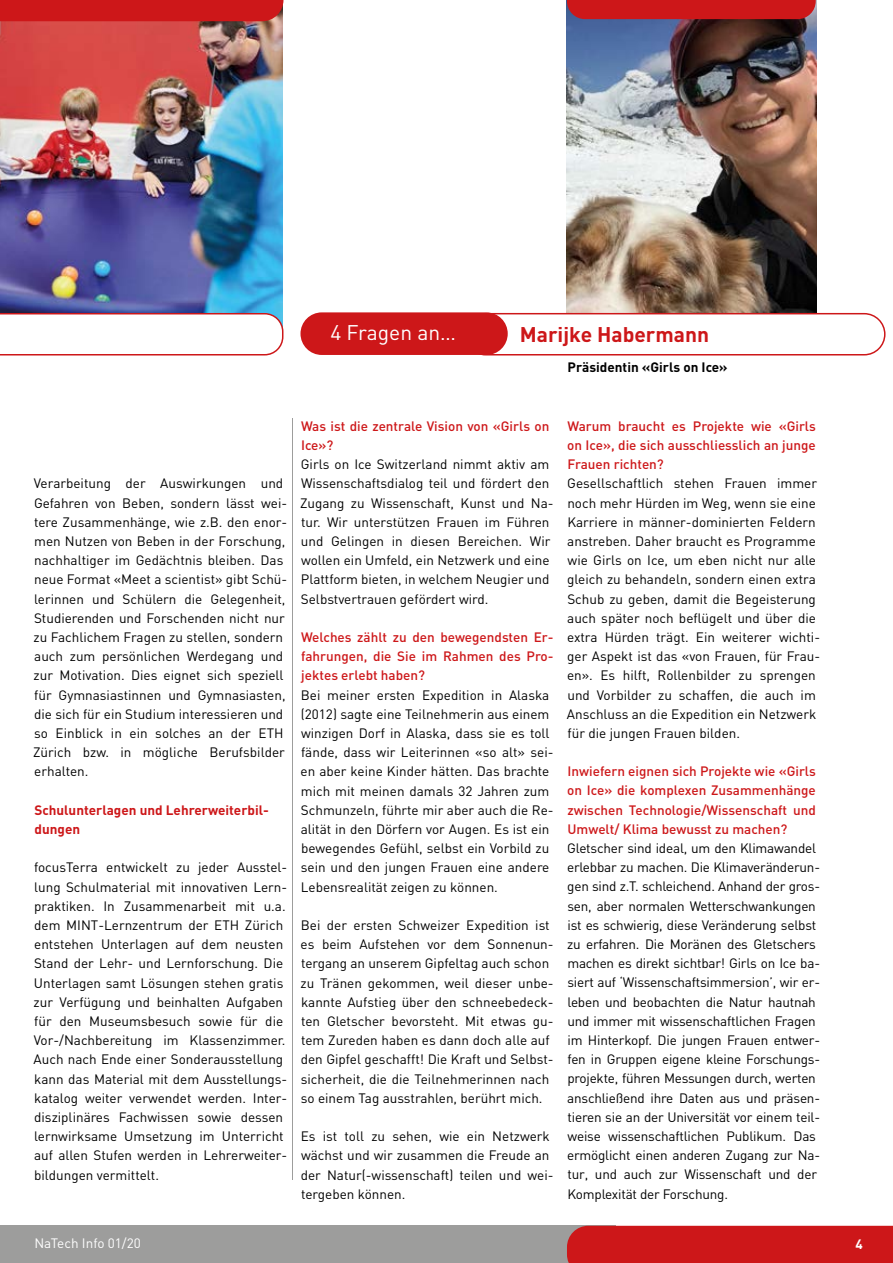
<style>
.page{position:relative;width:893px;height:1263px;background:#fff}
.page>*{position:absolute;margin:0;border:0;box-sizing:border-box;transform-origin:0 0}
.t1{font:700 21px "DIN";color:#cd1719}
.t2{font:21px "DIN";color:#fff}
.t3{font:13.5px/19.2px "DIN";color:#000}
.t4{font:500 13.5px/19.2px "DIN";color:#cd1719;text-align:justify}
.t5{font:700 13.5px/19.2px "DIN";color:#cd1719}
.t6{font:700 13.5px "DIN";color:#000}
.t7{font:13.5px "DIN";color:#fff}
.t8{font:700 13.5px "DIN";color:#fff}
</style>
<div class="page">
<img style="left:0;top:21px;width:282px;height:292px">
<img style="left:567px;top:19px;width:249px;height:294px">
<div style="left:0;top:1226px;width:616px;height:37px;background:#9d9d9c"></div>
<svg style="left:0;top:313px;width:283px;height:42px"></svg>
<div style="left:0;top:0;width:283px;height:21px;background:#cd1719"></div>
<div style="left:567px;top:1226px;width:326px;height:37px;background:#cd1719"></div>
<svg style="left:491px;top:313px;width:394px;height:42px"></svg>
<div style="left:300px;top:312px;width:208px;height:43px;background:#cd1719;border-radius:21px"></div>
<div style="left:567px;top:0;width:249px;height:19px;background:#cd1719"></div>
<hr style="left:292px;top:418px;width:1px;height:762px;background:#9d9d9c">
<h1 class="t2" style="left:330px;top:319px;width:127px">4 Fragen an…</h1>
<h1 class="t1" style="left:520px;top:321px;width:191px">Marijke Habermann</h1>
<p class="t6" style="left:568px;top:358px;width:162px">Präsidentin «Girls on Ice»</p>
<p class="t3" style="left:33px;top:474px;width:256px">Verarbeitung der Auswirkungen und Gefahren von Beben, sondern lässt wei&shy;tere Zusammenhänge, wie z.B. den enor&shy;men Nutzen von Beben in der Forschung, nachhaltiger im Gedächtnis bleiben. Das neue Format «Meet a scientist» gibt Schü&shy;lerinnen und Schülern die Gelegenheit, Studierenden und Forschenden nicht nur zu Fachlichem Fragen zu stellen, sondern auch zum persönlichen Werdegang und zur Motivation. Dies eignet sich speziell für Gymnasiastinnen und Gymnasiasten, die sich für ein Studium interessieren und so Einblick in ein solches an der ETH Zürich bzw. in mögliche Berufsbilder erhalten.</p>
<p class="t5" style="left:34px;top:800px;width:236px">Schulunterlagen und Lehrerweiterbil&shy;dungen</p>
<p class="t3" style="left:34px;top:858px;width:255px">focusTerra entwickelt zu jeder Ausstel&shy;lung Schulmaterial mit innovativen Lern&shy;praktiken. In Zusammenarbeit mit u.a. dem MINT-Lernzentrum der ETH Zürich entstehen Unterlagen auf dem neusten Stand der Lehr- und Lernforschung. Die Unterlagen samt Lösungen stehen gratis zur Verfügung und beinhalten Aufgaben für den Museumsbesuch sowie für die Vor-/Nachbereitung im Klassenzimmer.<br>Auch nach Ende einer Sonderausstellung kann das Material mit dem Ausstellungs&shy;katalog weiter verwendet werden. Inter&shy;disziplinäres Fachwissen sowie dessen lernwirksame Umsetzung im Unterricht auf allen Stufen werden in Lehrerweiter&shy;bildungen vermittelt.</p>
<p class="t4" style="left:301px;top:416px;width:250px">Was ist die zentrale Vision von «Girls on<br>Ice»?</p>
<p class="t3" style="left:300px;top:454px;width:255px">Girls on Ice Switzerland nimmt aktiv am Wissenschaftsdialog teil und fördert den Zugang zu Wissenschaft, Kunst und Na&shy;tur. Wir unterstützen Frauen im Führen und Gelingen in diesen Bereichen. Wir wollen ein Umfeld, ein Netzwerk und eine Plattform bieten, in welchem Neugier und Selbstvertrauen gefördert wird.</p>
<p class="t4" style="left:301px;top:627px;width:254px">Welches zählt zu den bewegendsten Er&shy;fahrungen, die Sie im Rahmen des Pro&shy;jektes erlebt haben?</p>
<p class="t3" style="left:301px;top:685px;width:254px">Bei meiner ersten Expedition in Alaska (2012) sagte eine Teilnehmerin aus einem winzigen Dorf in Alaska, dass sie es toll fände, dass wir Leiterinnen «so alt» sei&shy;en aber keine Kinder hätten. Das brachte mich mit meinen damals 32 Jahren zum Schmunzeln, führte mir aber auch die Re&shy;alität in den Dörfern vor Augen. Es ist ein bewegendes Gefühl, selbst ein Vorbild zu sein und den jungen Frauen eine andere Lebensrealität zeigen zu können.</p>
<p class="t3" style="left:301px;top:915px;width:255px">Bei der ersten Schweizer Expedition ist es beim Aufstehen vor dem Sonnenun&shy;tergang an unserem Gipfeltag auch schon zu Tränen gekommen, weil dieser unbe&shy;kannte Aufstieg über den schneebedeck&shy;ten Gletscher bevorsteht. Mit etwas gu&shy;tem Zureden haben es dann doch alle auf den Gipfel geschafft! Die Kraft und Selbst&shy;sicherheit, die die Teilnehmerinnen nach so einem Tag ausstrahlen, berührt mich.</p>
<p class="t3" style="left:301px;top:1126px;width:254px">Es ist toll zu sehen, wie ein Netzwerk wächst und wir zusammen die Freude an der Natur(-wissenschaft) teilen und wei&shy;tergeben können.</p>
<p class="t4" style="left:567px;top:416px;width:250px">Warum braucht es Projekte wie «Girls on Ice», die sich ausschliesslich an junge Frauen richten?</p>
<p class="t3" style="left:567px;top:474px;width:255px">Gesellschaftlich stehen Frauen immer noch mehr Hürden im Weg, wenn sie eine Karriere in männer-dominierten Feldern anstreben. Daher braucht es Programme wie Girls on Ice, um eben nicht nur alle gleich zu behandeln, sondern einen extra Schub zu geben, damit die Begeisterung auch später noch beflügelt und über die extra Hürden trägt. Ein weiterer wichti&shy;ger Aspekt ist das «von Frauen, für Frau&shy;en». Es hilft, Rollenbilder zu sprengen und Vorbilder zu schaffen, die auch im Anschluss an die Expedition ein Netzwerk für die jungen Frauen bilden.</p>
<p class="t4" style="left:567px;top:761px;width:250px">Inwiefern eignen sich Projekte wie «Girls on Ice» die komplexen Zusammenhänge zwischen Technologie/Wissenschaft und Umwelt/ Klima bewusst zu machen?</p>
<p class="t3" style="left:567px;top:838px;width:255px">Gletscher sind ideal, um den Klimawandel erlebbar zu machen. Die Klimaveränderun&shy;gen sind z.T. schleichend. Anhand der gros&shy;sen, aber normalen Wetterschwankungen ist es schwierig, diese Veränderung selbst zu erfahren. Die Moränen des Gletschers machen es direkt sichtbar! Girls on Ice ba&shy;siert auf ‘Wissenschafts immersion’, wir er&shy;leben und beobachten die Natur hautnah und immer mit wissenschaftlichen Fragen im Hinterkopf. Die jungen Frauen entwer&shy;fen in Gruppen eigene kleine Forschungs&shy;projekte, führen Messungen durch, werten anschließend ihre Daten aus und präsen&shy;tieren sie an der Universität vor einem teil&shy;weise wissenschaftlichen Publikum. Das ermöglicht einen anderen Zugang zur Na&shy;tur, und auch zur Wissenschaft und der Komplexität der Forschung.</p>
<p class="t7" style="left:34px;top:1235px;width:108px">NaTech Info 01/20</p>
<p class="t8" style="left:856px;top:1235px;width:9px">4</p>
</div>
